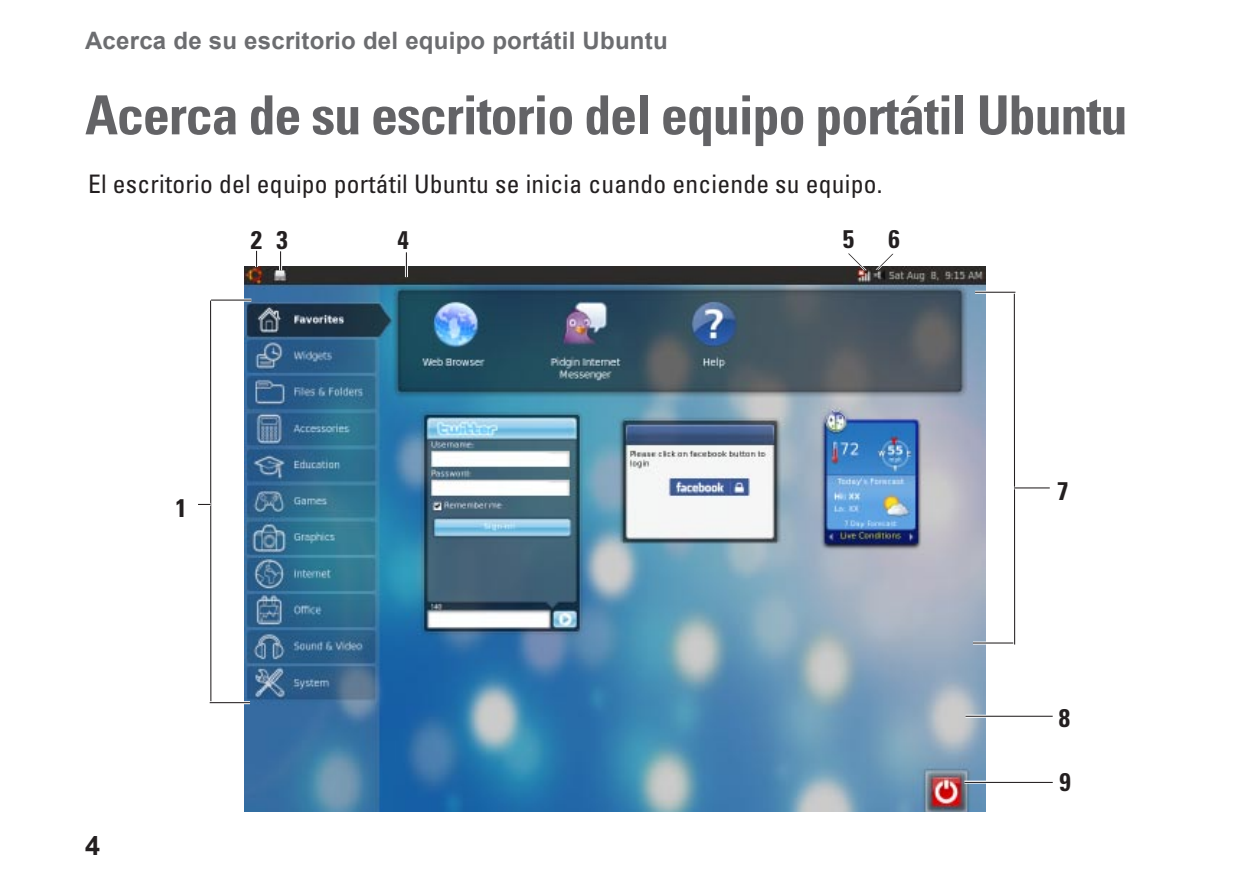
<style>
.page{position:relative;width:1259px;height:893px;background:#fff}
.page>*{position:absolute;margin:0;border:0;box-sizing:border-box;transform-origin:0 0}
.t1{font:700 condensed 54px "Univers";letter-spacing:-.02em;color:#636366}
.t2{font:700 27px "Arial";color:#231f20}
.t3{font:condensed 25.5px "Univers";letter-spacing:.01em;color:#231f20}
.t4{font:700 condensed 25.5px "Univers";color:#231f20}
.t5{font:700 24px "Arial";letter-spacing:.01em;color:#6c6d70}
</style>
<div class="page">
<img style="left:244px;top:267px;width:741px;height:544px">
<svg style="left:211px;top:302px;width:1px;height:399px"></svg>
<hr style="left:210px;top:301px;width:1px;height:401px;background:#231f20">
<svg style="left:1015px;top:292px;width:1px;height:352px"></svg>
<hr style="left:1013px;top:292px;width:2px;height:352px;background:#231f20">
<hr style="left:211px;top:299px;width:40px;height:3px;background:#fff">
<hr style="left:211px;top:300px;width:40px;height:1px;background:#231f20">
<hr style="left:1014px;top:486px;width:35px;height:3px;background:#fff">
<hr style="left:1014px;top:487px;width:35px;height:1px;background:#231f20">
<hr style="left:210px;top:701px;width:40px;height:3px;background:#fff">
<hr style="left:210px;top:702px;width:40px;height:1px;background:#231f20">
<svg style="left:198px;top:503px;width:12px;height:2px"></svg>
<hr style="left:279px;top:251px;width:3px;height:19px;background:#fff">
<svg style="left:280px;top:251px;width:1px;height:19px"></svg>
<svg style="left:842px;top:253px;width:57px;height:20px"></svg>
<svg style="left:256px;top:251px;width:1px;height:16px"></svg>
<hr style="left:405px;top:252px;width:3px;height:25px;background:#fff">
<svg style="left:406px;top:252px;width:1px;height:25px"></svg>
<hr style="left:965px;top:715px;width:87px;height:3px;background:#fff">
<hr style="left:965px;top:716px;width:87px;height:1px;background:#231f20">
<hr style="left:964px;top:781px;width:88px;height:3px;background:#fff">
<hr style="left:964px;top:782px;width:88px;height:1px;background:#231f20">
<svg style="left:973px;top:641px;width:40px;height:4px"></svg>
<hr style="left:973px;top:642px;width:40px;height:1px;background:#231f20">
<hr style="left:975px;top:291px;width:40px;height:3px;background:#fff">
<hr style="left:975px;top:292px;width:40px;height:1px;background:#231f20">
<p class="t5" style="left:85px;top:25px;width:584px">Acerca de su escritorio del equipo portátil Ubuntu</p>
<h1 class="t1" style="left:85px;top:82px;width:1043px">Acerca de su escritorio del equipo portátil Ubuntu</h1>
<p class="t3" style="left:88px;top:167px;width:796px">El escritorio del equipo portátil Ubuntu se inicia cuando enciende su equipo.</p>
<p class="t4" style="left:251px;top:224px;width:39px">2 3</p>
<p class="t4" style="left:397px;top:224px;width:13px">4</p>
<p class="t4" style="left:175px;top:492px;width:13px">1</p>
<p class="t2" style="left:85px;top:827px;width:17px">4</p>
<p class="t4" style="left:843px;top:224px;width:13px">5</p>
<p class="t4" style="left:888px;top:223px;width:13px">6</p>
<p class="t4" style="left:1057px;top:476px;width:13px">7</p>
<p class="t4" style="left:1059px;top:703px;width:13px">8</p>
<p class="t4" style="left:1059px;top:766px;width:13px">9</p>
</div>
